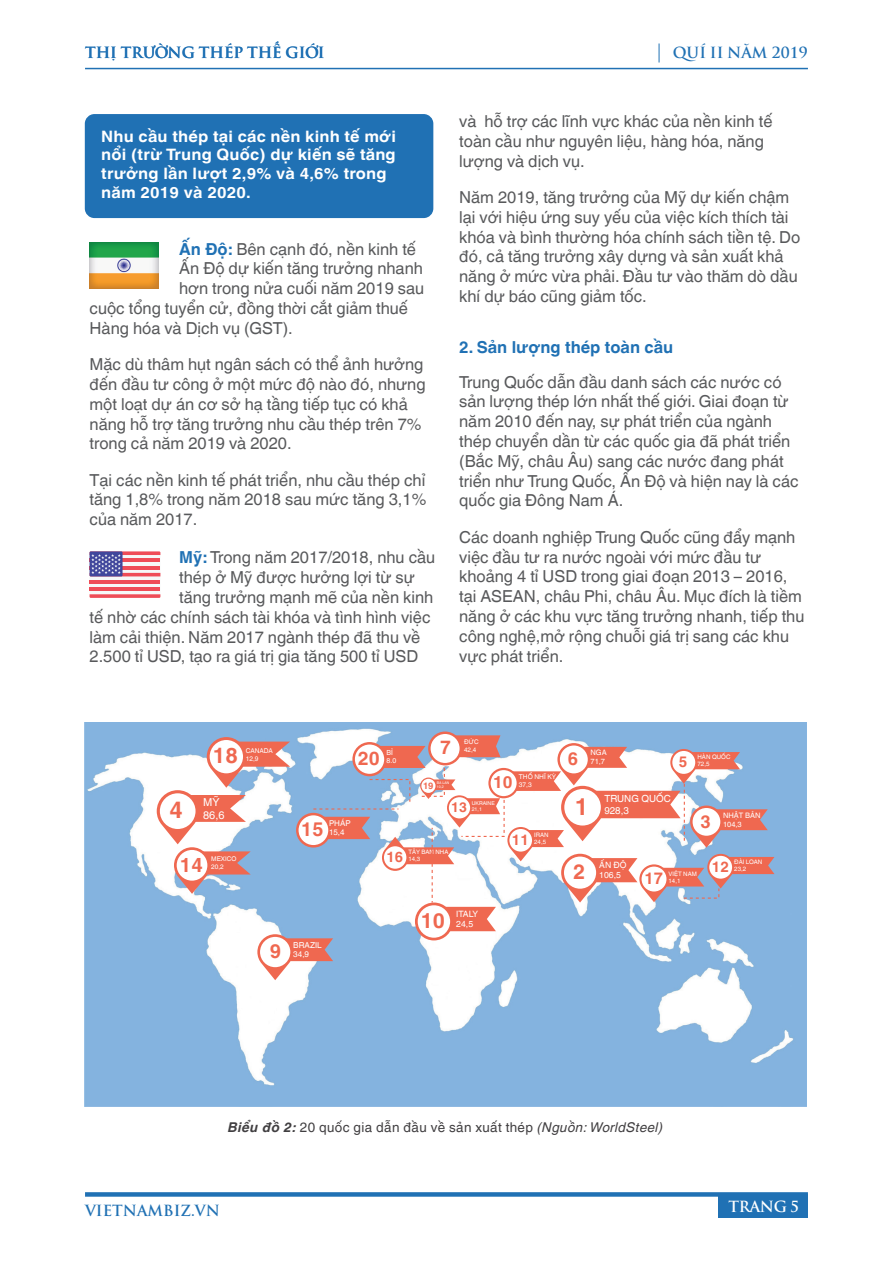
<style>
.page{position:relative;width:893px;height:1263px;background:#fff}
.page>*{position:absolute;margin:0;border:0;box-sizing:border-box;transform-origin:0 0}
.t1{font:700 23.7px "Helvetica World";color:#ef6850}
.t2{font:700 23.25px "Helvetica World";color:#ef6850}
.t3{font:700 21.75px "Helvetica World";color:#ef6850}
.t4{font:700 21.15px "Helvetica World";color:#ef6850}
.t5{font:700 20.85px "Helvetica World";color:#ef6850}
.t6{font:700 19.95px "Helvetica World";color:#ef6850}
.t7{font:700 19.65px "Helvetica World";color:#ef6850}
.t8{font:700 19.35px "Helvetica World";color:#ef6850}
.t9{font:700 19.05px "Helvetica World";color:#ef6850}
.t10{font:700 18.9px "Helvetica World";color:#ef6850}
.t11{font:700 18.15px "Helvetica World";color:#ef6850}
.t12{font:700 18px "Helvetica World";color:#ef6850}
.t13{font:700 16.95px "Helvetica World";color:#ef6850}
.t14{font:16.5px/19.8px "Helvetica World";color:#58595b}
.t15{font:700 16.5px "Helvetica World";color:#2071b4}
.t16{font:700 16.2px "Helvetica World";color:#ef6850}
.t17{font:700 15.75px/18.9px "Helvetica World";letter-spacing:.01em;color:#fff;scale:1.05 1}
.t18{font:15px "UTM Trajan Pro Bold";color:#2071b4}
.t19{font:15px "UTM Trajan Pro Bold";letter-spacing:-.025em;color:#fff}
.t20{font:700 14.85px "Helvetica World";color:#ef6850}
.t21{font:700 14.7px "Helvetica World";color:#ef6850}
.t22{font:700 14.55px "Helvetica World";color:#ef6850}
.t23{font:700 13.8px "Helvetica World";color:#ef6850}
.t24{font:13.5px "Helvetica World";letter-spacing:.025em;color:#413f41}
.t25{font:10.95px/13.2px "Helvetica World";color:#fff}
.t26{font:9.75px/11.9px "Helvetica World";color:#fff}
.t27{font:700 9.15px "Helvetica World";color:#ef6850}
.t28{font:8.7px/10.5px "Helvetica World";color:#fff}
.t29{font:8.1px/9.8px "Helvetica World";color:#fff}
.t30{font:7.95px/9.6px "Helvetica World";color:#fff}
.t31{font:7.5px/9px "Helvetica World";color:#fff}
.t32{font:6.9px/8.4px "Helvetica World";color:#fff}
.t33{font:6.6px/7.9px "Helvetica World";color:#fff}
.t34{font:6.45px/7.6px "Helvetica World";color:#fff}
.t35{font:6.3px/7.6px "Helvetica World";color:#fff}
.t36{font:6.15px/7.4px "Helvetica World";color:#fff}
.t37{font:6px/7.2px "Helvetica World";color:#fff}
.t38{font:5.25px/6.3px "Helvetica World";color:#fff}
.t39{font:3.6px/4.3px "Helvetica World";color:#fff}
.s1{font-weight:700;color:#2071b4}
.s2{font-weight:700;font-style:italic}
.s3{font-style:italic}
</style>
<div class="page">
<img style="left:90px;top:243px;width:69px;height:46px">
<div style="left:85px;top:114px;width:348px;height:104px;background:#2071b4;border-radius:10px"></div>
<img style="left:84px;top:723px;width:723px;height:383px">
<svg style="left:428px;top:731px;width:34px;height:34px"></svg>
<svg style="left:157px;top:735px;width:617px;height:245px"></svg>
<div style="left:90px;top:551px;width:70px;height:47px;background:#f6f8f8"></div>
<hr style="left:90px;top:587px;width:70px;height:4px;background:#ef4d58">
<svg style="left:90px;top:594px;width:70px;height:4px"></svg>
<hr style="left:90px;top:580px;width:70px;height:4px;background:#ef4d58">
<svg style="left:90px;top:551px;width:70px;height:25px"></svg>
<hr style="left:85px;top:68px;width:723px;height:1px;background:#2071b4">
<div style="left:85px;top:1192px;width:723px;height:5px;background:#2071b4"></div>
<div style="left:719px;top:1194px;width:89px;height:23px;background:#2071b4"></div>
<svg style="left:659px;top:44px;width:1px;height:19px"></svg>
<p class="t18" style="left:85px;top:41px;width:241px">THỊ TRƯỜNG THÉP THẾ GIỚI</p>
<p class="t17" style="left:101px;top:127px;width:282px">Nhu cầu thép tại các nền kinh tế mới nổi (trừ Trung Quốc) dự kiến sẽ tăng trưởng lần lượt 2,9% và 4,6% trong năm 2019 và 2020.</p>
<p class="t14" style="left:179px;top:239px;width:238px"><span class="s1">Ấn Độ:</span> Bên cạnh đó, nền kinh tế</p>
<p class="t14" style="left:179px;top:259px;width:245px">Ấn Độ dự kiến tăng trưởng nhanh</p>
<p class="t14" style="left:179px;top:279px;width:246px">hơn trong nửa cuối năm 2019 sau</p>
<p class="t14" style="left:90px;top:298px;width:320px">cuộc tổng tuyển cử, đồng thời cắt giảm thuế</p>
<p class="t14" style="left:90px;top:318px;width:205px">Hàng hóa và Dịch vụ (GST).</p>
<p class="t14" style="left:90px;top:355px;width:337px">Mặc dù thâm hụt ngân sách có thể ảnh hưởng đến đầu tư công ở một mức độ nào đó, nhưng một loạt dự án cơ sở hạ tầng tiếp tục có khả năng hỗ trợ tăng trưởng nhu cầu thép trên 7% trong cả năm 2019 và 2020.</p>
<p class="t14" style="left:90px;top:470px;width:338px;text-align:justify">Tại các nền kinh tế phát triển, nhu cầu thép chỉ tăng 1,8% trong năm 2018 sau mức tăng 3,1% của năm 2017.</p>
<p class="t14" style="left:179px;top:548px;width:258px"><span class="s1">Mỹ:</span> Trong năm 2017/2018, nhu cầu</p>
<p class="t14" style="left:179px;top:567px;width:237px">thép ở Mỹ được hưởng lợi từ sự</p>
<p class="t14" style="left:179px;top:587px;width:256px">tăng trưởng mạnh mẽ của nền kinh</p>
<p class="t14" style="left:90px;top:607px;width:342px">tế nhờ các chính sách tài khóa và tình hình việc</p>
<p class="t14" style="left:90px;top:627px;width:332px">làm cải thiện. Năm 2017 ngành thép đã thu về</p>
<p class="t14" style="left:90px;top:647px;width:330px">2.500 tỉ USD, tạo ra giá trị gia tăng 500 tỉ USD</p>
<p class="t18" style="left:673px;top:41px;width:136px">QUÍ II NĂM 2019</p>
<p class="t14" style="left:459px;top:111px;width:315px">và hỗ trợ các lĩnh vực khác của nền kinh tế toàn cầu như nguyên liệu, hàng hóa, năng lượng và dịch vụ.</p>
<p class="t14" style="left:459px;top:187px;width:343px">Năm 2019, tăng trưởng của Mỹ dự kiến chậm lại với hiệu ứng suy yếu của việc kích thích tài khóa và bình thường hóa chính sách tiền tệ. Do đó, cả tăng trưởng xây dựng và sản xuất khả năng ở mức vừa phải. Đầu tư vào thăm dò dầu khí dự báo cũng giảm tốc.</p>
<p class="t15" style="left:459px;top:338px;width:216px">2. Sản lượng thép toàn cầu</p>
<p class="t14" style="left:459px;top:372px;width:341px">Trung Quốc dẫn đầu danh sách các nước có sản lượng thép lớn nhất thế giới. Giai đoạn từ năm 2010 đến nay, sự phát triển của ngành thép chuyển dần từ các quốc gia đã phát triển (Bắc Mỹ, châu Âu) sang các nước đang phát triển như Trung Quốc, Ấn Độ và hiện nay là các quốc gia Đông Nam Á.</p>
<p class="t14" style="left:459px;top:527px;width:347px">Các doanh nghiệp Trung Quốc cũng đẩy mạnh việc đầu tư ra nước ngoài với mức đầu tư khoảng 4 tỉ USD trong giai đoạn 2013 – 2016, tại ASEAN, châu Phi, châu Âu. Mục đích là tiềm năng ở các khu vực tăng trưởng nhanh, tiếp thu công nghệ,mở rộng chuỗi giá trị sang các khu vực phát triển.</p>
<h3 class="t3" style="left:213px;top:743px;width:26px">18</h3>
<p class="t33" style="left:246px;top:746px;width:29px">CANADA<br>12,9</p>
<h2 class="t2" style="left:170px;top:797px;width:15px">4</h2>
<p class="t25" style="left:203px;top:795px;width:23px">MỸ<br>86,6</p>
<p class="t6" style="left:180px;top:853px;width:24px">14</p>
<p class="t34" style="left:211px;top:855px;width:27px">MEXICO<br>20,2</p>
<p class="t8" style="left:301px;top:818px;width:24px">15</p>
<p class="t30" style="left:329px;top:818px;width:23px">PHÁP<br>15,4</p>
<p class="t9" style="left:358px;top:747px;width:23px">20</p>
<p class="t32" style="left:387px;top:748px;width:11px">BỈ<br>8.0</p>
<p class="t10" style="left:440px;top:737px;width:12px">7</p>
<p class="t35" style="left:464px;top:738px;width:16px">ĐỨC<br>42,4</p>
<p class="t27" style="left:423px;top:780px;width:12px">19</p>
<p class="t39" style="left:437px;top:780px;width:14px">BA LAN<br>10,2</p>
<p class="t13" style="left:493px;top:773px;width:21px">10</p>
<p class="t33" style="left:519px;top:773px;width:39px">THỔ NHĨ KỲ<br>37,3</p>
<p class="t23" style="left:451px;top:799px;width:17px">13</p>
<p class="t38" style="left:472px;top:800px;width:25px">UKRAINE<br>21,1</p>
<p class="t21" style="left:512px;top:831px;width:18px">11</p>
<p class="t36" style="left:534px;top:831px;width:16px">IRAN<br>24,5</p>
<p class="t22" style="left:386px;top:848px;width:18px">16</p>
<p class="t37" style="left:409px;top:848px;width:41px">TÂY BAN NHA<br>14,3</p>
<p class="t7" style="left:270px;top:940px;width:13px">9</p>
<p class="t29" style="left:293px;top:940px;width:30px">BRAZIL<br>34,9</p>
<p class="t4" style="left:421px;top:908px;width:26px">10</p>
<p class="t28" style="left:456px;top:908px;width:23px">ITALY<br>24,5</p>
<p class="t11" style="left:568px;top:748px;width:12px">6</p>
<p class="t31" style="left:590px;top:748px;width:18px">NGA<br>71,7</p>
<h1 class="t1" style="left:575px;top:793px;width:15px">1</h1>
<p class="t26" style="left:604px;top:792px;width:68px">TRUNG QUỐC<br>928,3</p>
<p class="t20" style="left:679px;top:753px;width:10px">5</p>
<p class="t36" style="left:697px;top:753px;width:35px">HÀN QUỐC<br>72,5</p>
<p class="t12" style="left:700px;top:811px;width:12px">3</p>
<p class="t31" style="left:723px;top:811px;width:39px">NHẬT BẢN<br>104,3</p>
<p class="t5" style="left:573px;top:860px;width:14px">2</p>
<p class="t28" style="left:599px;top:860px;width:29px">ẤN ĐỘ<br>106,5</p>
<p class="t16" style="left:644px;top:869px;width:20px">17</p>
<p class="t36" style="left:669px;top:870px;width:30px">VIỆT NAM<br>14,1</p>
<p class="t20" style="left:712px;top:858px;width:19px">12</p>
<p class="t36" style="left:734px;top:858px;width:30px">ĐÀI LOAN<br>23,2</p>
<p class="t24" style="left:228px;top:1119px;width:437px"><span class="s2">Biểu đồ 2:</span> 20 quốc gia dẫn đầu về sản xuất thép <span class="s3">(Nguồn: WorldSteel)</span></p>
<p class="t18" style="left:85px;top:1198px;width:136px">VIETNAMBIZ.VN</p>
<p class="t19" style="left:729px;top:1195px;width:72px">TRANG 5</p>
</div>
